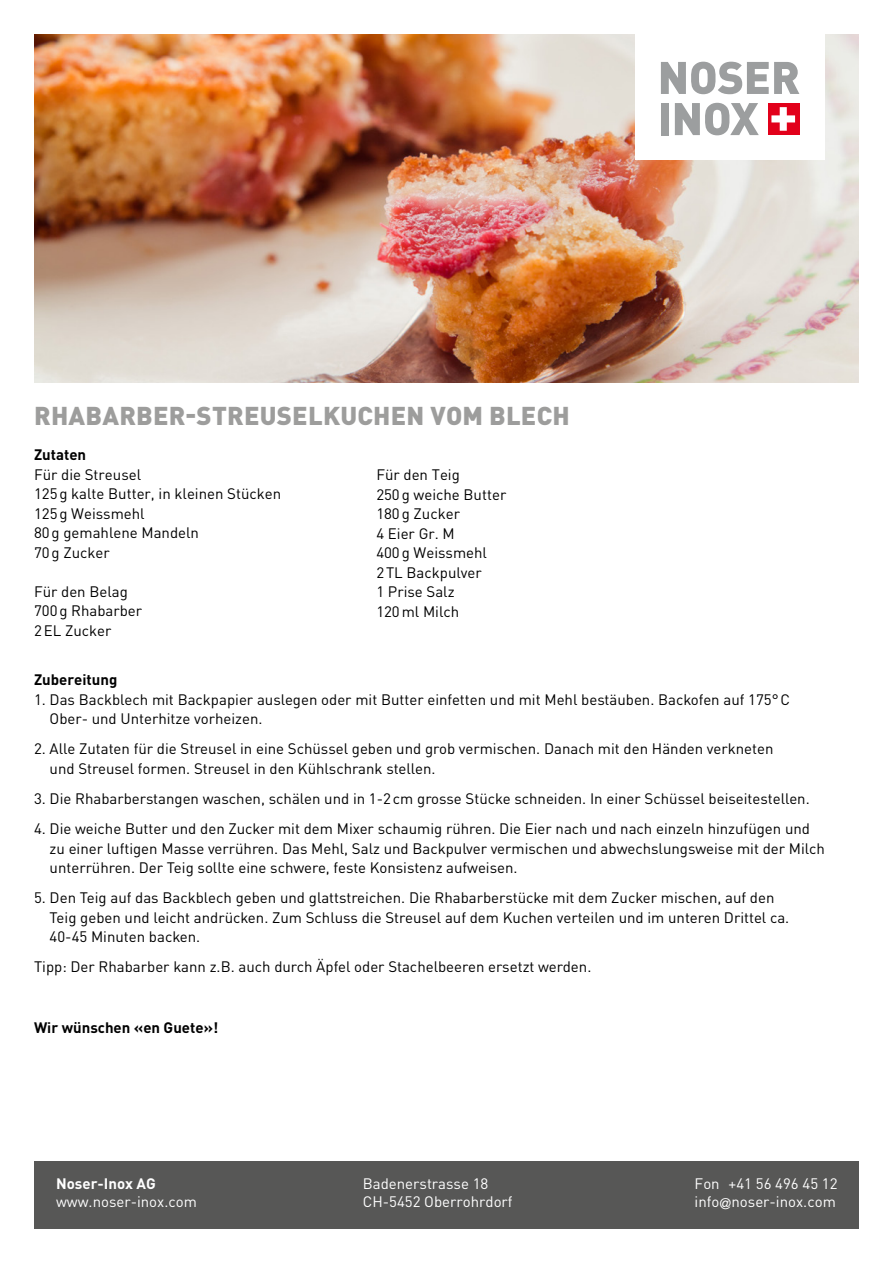
<style>
.page{position:relative;width:893px;height:1263px;background:#fff}
.page>*{position:absolute;margin:0;border:0;box-sizing:border-box;transform-origin:0 0}
.t1{font:900 25.5px "DIN Pro";letter-spacing:.01em;color:#9d9d9c}
.t2{font:15px/19.5px "DIN Pro";color:#000}
.t3{font:15px/18px "DIN Pro";color:#fff}
.t4{font:700 15px "DIN Pro";color:#000}
.t5{font:700 15px "DIN Pro";color:#fff}
.s1{font-family:"Helvetica Neue LT Std"}
</style>
<div class="page">
<img style="left:34px;top:34px;width:825px;height:349px">
<div style="left:635px;top:30px;width:190px;height:130px;background:#fff"></div>
<div style="left:767px;top:103px;width:32px;height:32px;background:#e2001a"></div>
<svg style="left:771px;top:107px;width:24px;height:24px"></svg>
<svg style="left:661px;top:62px;width:138px;height:32px"></svg>
<svg style="left:675px;top:103px;width:84px;height:32px"></svg>
<div style="left:661px;top:103px;width:8px;height:32px;background:#9c9e9f"></div>
<div style="left:34px;top:1161px;width:825px;height:68px;background:#575756"></div>
<h1 class="t1" style="left:34px;top:394px;width:537px">RHABARBER-STREUSELKUCHEN VOM BLECH</h1>
<p class="t4" style="left:34px;top:442px;width:54px">Zutaten</p>
<p class="t2" style="left:34px;top:463px;width:249px">Für die Streusel<br>125g kalte Butter, in kleinen Stücken<br>125g Weissmehl<br>80g gemahlene Mandeln<br>70g Zucker</p>
<p class="t2" style="left:34px;top:580px;width:110px">Für den Belag<br>700g Rhabarber<br>2EL Zucker</p>
<p class="t4" style="left:34px;top:667px;width:85px">Zubereitung</p>
<p class="t2" style="left:50px;top:688px;width:742px;text-indent:-16px">1. Das Backblech mit Backpapier auslegen oder mit Butter einfetten und mit Mehl bestäuben. Backofen auf 175°C<br>Ober- und Unterhitze vorheizen.</p>
<p class="t2" style="left:50px;top:738px;width:725px;text-indent:-16px">2. Alle Zutaten für die Streusel in eine Schüssel geben und grob vermischen. Danach mit den Händen verkneten und Streusel formen. Streusel in den Kühlschrank stellen.</p>
<p class="t2" style="left:34px;top:787px;width:777px">3. Die Rhabarberstangen waschen, schälen und in 1-2cm grosse Stücke schneiden. In einer Schüssel beiseitestellen.</p>
<p class="t2" style="left:50px;top:817px;width:777px;text-indent:-16px">4. Die weiche Butter und den Zucker mit dem Mixer schaumig rühren. Die Eier nach und nach einzeln hinzufügen und zu einer luftigen Masse verrühren. Das Mehl, Salz und Backpulver vermischen und abwechslungsweise mit der Milch unterrühren. Der Teig sollte eine schwere, feste Konsistenz aufweisen.</p>
<p class="t2" style="left:50px;top:887px;width:741px;text-indent:-16px">5. Den Teig auf das Backblech geben und glattstreichen. Die Rhabarberstücke mit dem Zucker mischen, auf den<br>Teig geben und leicht andrücken. Zum Schluss die Streusel auf dem Kuchen verteilen und im unteren Drittel ca.<br>40-45 Minuten backen.</p>
<p class="t2" style="left:34px;top:956px;width:559px">Tipp: Der Rhabarber kann z.B. auch durch Äpfel oder Stachelbeeren ersetzt werden.</p>
<p class="t2" style="left:376px;top:463px;width:131px">Für den Teig<br>250g weiche Butter<br>180g Zucker<br>4 Eier Gr. M<br>400g Weissmehl<br>2TL Backpulver<br>1 Prise Salz<br>120ml Milch</p>
<p class="t4" style="left:34px;top:1015px;width:186px">Wir wünschen «en Guete»!</p>
<p class="t5" style="left:56px;top:1171px;width:101px">Noser-Inox AG</p>
<p class="t3" style="left:56px;top:1191px;width:142px">www.noser-inox.com</p>
<p class="t3" style="left:363px;top:1173px;width:151px">Badenerstrasse 18<br>CH-5452 Oberrohrdorf</p>
<p class="t3" style="left:695px;top:1173px;width:144px">Fon +41 56 496 45 12 info<span class="s1">@</span>noser-inox.com</p>
</div>
